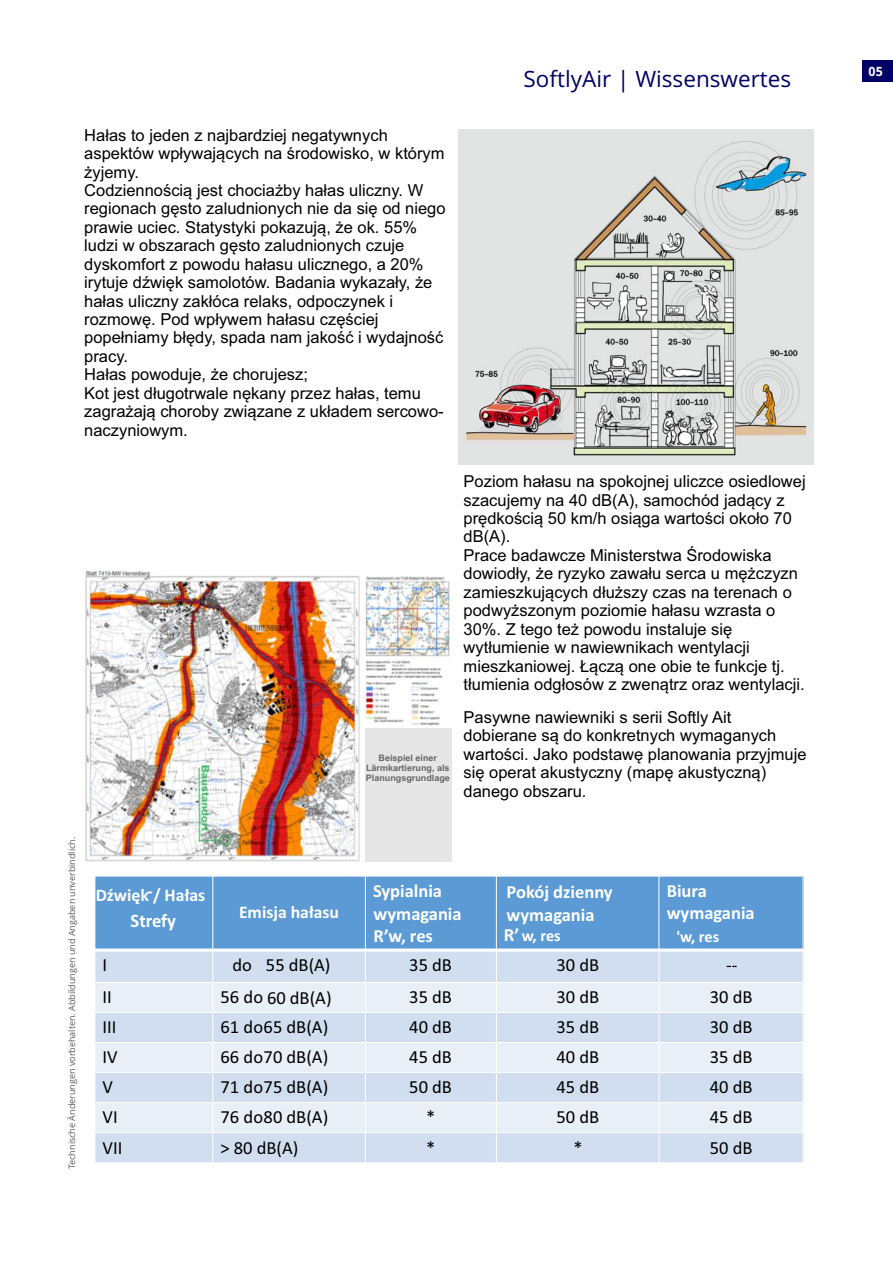
<style>
.page{position:relative;width:893px;height:1263px;background:#fff}
.page>*{position:absolute;margin:0;border:0;box-sizing:border-box;transform-origin:0 0}
.t1{font:22.5px "Open Sans";color:#006}
.t2{font:700 19.2px "Calibri";color:#fff}
.t3{font:18.45px "Calibri";color:#000}
.t4{font:700 18.45px/22.6px "Calibri";color:#fff}
.t5{font:700 17.85px "Calibri";color:#fff}
.t6{font:700 17.7px "Calibri";color:#fff}
.t7{font:16.5px/18.5px "Arial";color:#000}
.t8{font:700 16.2px "Calibri";letter-spacing:-.005em;color:#fff}
.t9{font:700 12.75px "Open Sans";color:#fff}
.t10{font:9px "Open Sans";color:#5c5c5b}
.t11{font:700 9px/10.1px "Arial";color:#666;text-align:center}
.s1{font-size:18.45px}
</style>
<div class="page">
<div style="left:95px;top:876px;width:118px;height:74px;background:#5b9ad5"></div>
<div style="left:213px;top:876px;width:152px;height:74px;background:#5b9ad5"></div>
<div style="left:365px;top:876px;width:131px;height:74px;background:#5b9ad5"></div>
<div style="left:496px;top:876px;width:163px;height:74px;background:#5b9ad5"></div>
<div style="left:659px;top:876px;width:144px;height:74px;background:#5b9ad5"></div>
<div style="left:95px;top:950px;width:118px;height:32px;background:#d1deef"></div>
<div style="left:213px;top:950px;width:152px;height:32px;background:#d1deef"></div>
<div style="left:365px;top:950px;width:131px;height:32px;background:#d1deef"></div>
<div style="left:496px;top:950px;width:163px;height:32px;background:#d1deef"></div>
<div style="left:659px;top:950px;width:144px;height:32px;background:#d1deef"></div>
<div style="left:95px;top:982px;width:118px;height:30px;background:#e9eff6"></div>
<div style="left:213px;top:982px;width:152px;height:30px;background:#e9eff6"></div>
<div style="left:365px;top:982px;width:131px;height:30px;background:#e9eff6"></div>
<div style="left:496px;top:982px;width:163px;height:30px;background:#e9eff6"></div>
<div style="left:659px;top:982px;width:144px;height:30px;background:#e9eff6"></div>
<div style="left:95px;top:1012px;width:118px;height:30px;background:#d1deef"></div>
<div style="left:213px;top:1012px;width:152px;height:30px;background:#d1deef"></div>
<div style="left:365px;top:1012px;width:131px;height:30px;background:#d1deef"></div>
<div style="left:496px;top:1012px;width:163px;height:30px;background:#d1deef"></div>
<div style="left:659px;top:1012px;width:144px;height:30px;background:#d1deef"></div>
<div style="left:95px;top:1042px;width:118px;height:30px;background:#e9eff6"></div>
<div style="left:213px;top:1042px;width:152px;height:30px;background:#e9eff6"></div>
<div style="left:365px;top:1042px;width:131px;height:30px;background:#e9eff6"></div>
<div style="left:496px;top:1042px;width:163px;height:30px;background:#e9eff6"></div>
<div style="left:659px;top:1042px;width:144px;height:30px;background:#e9eff6"></div>
<div style="left:95px;top:1072px;width:118px;height:31px;background:#d1deef"></div>
<div style="left:213px;top:1072px;width:152px;height:31px;background:#d1deef"></div>
<div style="left:365px;top:1072px;width:131px;height:31px;background:#d1deef"></div>
<div style="left:496px;top:1072px;width:163px;height:31px;background:#d1deef"></div>
<div style="left:659px;top:1072px;width:144px;height:31px;background:#d1deef"></div>
<div style="left:95px;top:1103px;width:118px;height:30px;background:#e9eff6"></div>
<div style="left:213px;top:1103px;width:152px;height:30px;background:#e9eff6"></div>
<div style="left:365px;top:1103px;width:131px;height:30px;background:#e9eff6"></div>
<div style="left:496px;top:1103px;width:163px;height:30px;background:#e9eff6"></div>
<div style="left:659px;top:1103px;width:144px;height:30px;background:#e9eff6"></div>
<div style="left:95px;top:1133px;width:118px;height:30px;background:#d1deef"></div>
<div style="left:213px;top:1133px;width:152px;height:30px;background:#d1deef"></div>
<div style="left:365px;top:1133px;width:131px;height:30px;background:#d1deef"></div>
<div style="left:496px;top:1133px;width:163px;height:30px;background:#d1deef"></div>
<div style="left:659px;top:1133px;width:144px;height:30px;background:#d1deef"></div>
<hr style="left:212px;top:875px;width:1px;height:288px;background:#fff">
<hr style="left:365px;top:875px;width:1px;height:288px;background:#fff">
<hr style="left:496px;top:875px;width:1px;height:288px;background:#fff">
<hr style="left:659px;top:875px;width:1px;height:288px;background:#fff">
<svg style="left:96px;top:948px;width:707px;height:4px;background:#e4edf7"></svg>
<hr style="left:94px;top:982px;width:710px;height:1px;background:#fff">
<hr style="left:94px;top:1012px;width:710px;height:1px;background:#fff">
<hr style="left:94px;top:1042px;width:710px;height:1px;background:#fff">
<hr style="left:94px;top:1072px;width:710px;height:1px;background:#fff">
<hr style="left:94px;top:1102px;width:710px;height:1px;background:#fff">
<hr style="left:94px;top:1132px;width:710px;height:1px;background:#fff">
<hr style="left:95px;top:875px;width:1px;height:288px;background:#fff">
<hr style="left:94px;top:876px;width:710px;height:1px;background:#fff">
<hr style="left:94px;top:1162px;width:710px;height:1px;background:#fff">
<img style="left:85px;top:570px;width:367px;height:292px">
<div style="left:365px;top:728px;width:87px;height:133px;background:#e6e6e6"></div>
<img style="left:458px;top:129px;width:355px;height:335px">
<div style="left:862px;top:60px;width:31px;height:22px;background:#006"></div>
<p class="t7" style="left:84px;top:127px;width:362px">Hałas to jeden z najbardziej negatywnych aspektów wpływających na środowisko, w którym żyjemy.</p>
<p class="t7" style="left:84px;top:182px;width:363px">Codziennością jest chociażby hałas uliczny. W regionach gęsto zaludnionych nie da się od niego prawie uciec. Statystyki pokazują, że ok. 55% ludzi w obszarach gęsto zaludnionych czuje dyskomfort z powodu hałasu ulicznego, a 20% irytuje dźwięk samolotów. Badania wykazały, że hałas uliczny zakłóca relaks, odpoczynek i rozmowę. Pod wpływem hałasu częściej popełniamy błędy, spada nam jakość i wydajność pracy.</p>
<p class="t7" style="left:84px;top:367px;width:361px">Hałas powoduje, że chorujesz;<br>Kot jest długotrwale nękany przez hałas, temu zagrażają choroby związane z układem sercowo&shy;naczyniowym.</p>
<h1 class="t1" style="left:524px;top:70px;width:269px">SoftlyAir | Wissenswertes</h1>
<p class="t11" style="left:366px;top:754px;width:86px">Beispiel einer<br>Lärmkartierung, als<br>Planungsgrundlage</p>
<p class="t7" style="left:464px;top:474px;width:344px">Poziom hałasu na spokojnej uliczce osiedlowej szacujemy na 40 dB(A), samochód jadący z prędkością 50 km/h osiąga wartości około 70 dB(A).<br>Prace badawcze Ministerstwa Środowiska dowiodły, że ryzyko zawału serca u mężczyzn zamieszkujących dłuższy czas na terenach o podwyższonym poziomie hałasu wzrasta o 30%. Z tego też powodu instaluje się wytłumienie w nawiewnikach wentylacji mieszkaniowej. Łączą one obie te funkcje tj. tłumienia odgłosów z zwenątrz oraz wentylacji.</p>
<p class="t7" style="left:464px;top:709px;width:344px">Pasywne nawiewniki s serii Softly Ait dobierane są do konkretnych wymaganych wartości. Jako podstawę planowania przyjmuje się operat akustyczny (mapę akustyczną) danego obszaru.</p>
<p class="t10" style="left:68px;top:1169px;width:334px;rotate:-90deg">Technische Änderungen vorbehalten. Abbildungen und Angaben unverbindlich.</p>
<p class="t5" style="left:96px;top:888px;width:111px">Dźwięk / Hałas</p>
<p class="t4" style="left:147px;top:881px;width:7px">-</p>
<p class="t2" style="left:131px;top:913px;width:47px">Strefy</p>
<p class="t6" style="left:239px;top:904px;width:102px">Emisja hałasu</p>
<p class="t4" style="left:373px;top:881px;width:90px">Sypialnia wymagania<br>R’w, res</p>
<p class="t4" style="left:507px;top:882px;width:108px">Pokój dzienny wymagania</p>
<p class="t8" style="left:504px;top:929px;width:58px"><span class="s1">R’</span>w, res</p>
<p class="t4" style="left:667px;top:881px;width:90px">Biura wymagania</p>
<p class="t8" style="left:676px;top:929px;width:44px">'w, res</p>
<p class="t3" style="left:103px;top:957px;width:6px">I</p>
<p class="t3" style="left:233px;top:957px;width:99px">do 55 dB(A)</p>
<p class="t3" style="left:409px;top:957px;width:44px">35 dB</p>
<p class="t3" style="left:556px;top:957px;width:44px">30 dB</p>
<p class="t3" style="left:726px;top:957px;width:13px">--</p>
<p class="t3" style="left:103px;top:989px;width:11px">II</p>
<p class="t3" style="left:220px;top:990px;width:113px">56 do 60 dB(A)</p>
<p class="t3" style="left:409px;top:989px;width:44px">35 dB</p>
<p class="t3" style="left:556px;top:989px;width:44px">30 dB</p>
<p class="t3" style="left:710px;top:989px;width:44px">30 dB</p>
<p class="t3" style="left:103px;top:1019px;width:15px">III</p>
<p class="t3" style="left:220px;top:1019px;width:109px">61 do65 dB(A)</p>
<p class="t3" style="left:409px;top:1019px;width:44px">40 dB</p>
<p class="t3" style="left:556px;top:1019px;width:44px">35 dB</p>
<p class="t3" style="left:710px;top:1019px;width:44px">30 dB</p>
<p class="t3" style="left:103px;top:1049px;width:17px">IV</p>
<p class="t3" style="left:220px;top:1049px;width:109px">66 do70 dB(A)</p>
<p class="t3" style="left:409px;top:1049px;width:44px">45 dB</p>
<p class="t3" style="left:556px;top:1049px;width:44px">40 dB</p>
<p class="t3" style="left:710px;top:1049px;width:44px">35 dB</p>
<p class="t3" style="left:103px;top:1079px;width:12px">V</p>
<p class="t3" style="left:220px;top:1079px;width:109px">71 do75 dB(A)</p>
<p class="t3" style="left:409px;top:1079px;width:44px">50 dB</p>
<p class="t3" style="left:556px;top:1079px;width:44px">45 dB</p>
<p class="t3" style="left:710px;top:1079px;width:44px">40 dB</p>
<p class="t3" style="left:103px;top:1109px;width:17px">VI</p>
<p class="t3" style="left:220px;top:1109px;width:109px">76 do80 dB(A)</p>
<p class="t3" style="left:426px;top:1109px;width:11px">*</p>
<p class="t3" style="left:556px;top:1109px;width:44px">50 dB</p>
<p class="t3" style="left:710px;top:1109px;width:44px">45 dB</p>
<p class="t3" style="left:103px;top:1140px;width:21px">VII</p>
<p class="t3" style="left:220px;top:1140px;width:79px">&gt; 80 dB(A)</p>
<p class="t3" style="left:426px;top:1140px;width:11px">*</p>
<p class="t3" style="left:573px;top:1140px;width:11px">*</p>
<p class="t3" style="left:710px;top:1140px;width:44px">50 dB</p>
<p class="t9" style="left:868px;top:66px;width:16px">05</p>
</div>
